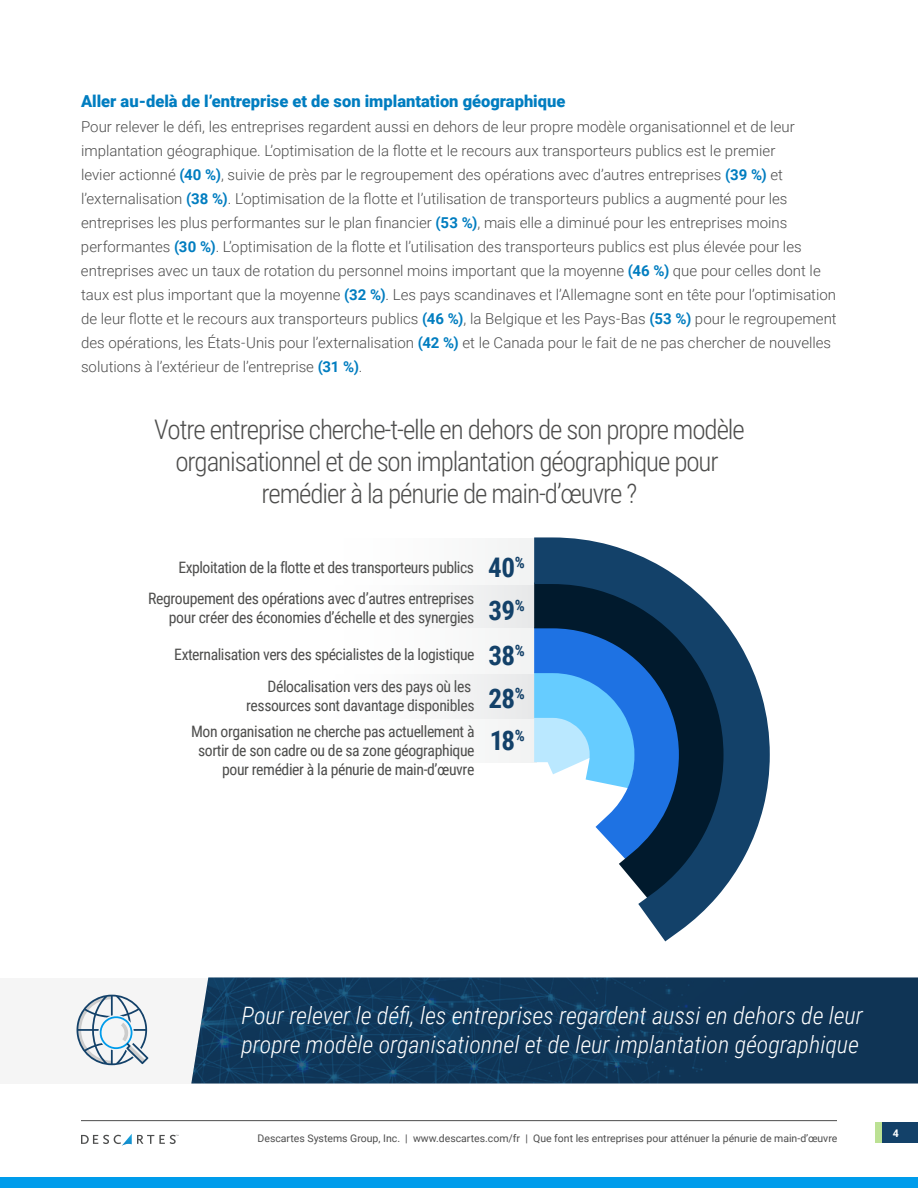
<style>
.page{position:relative;width:918px;height:1188px;background:#fff}
.page>*{position:absolute;margin:0;border:0;box-sizing:border-box;transform-origin:0 0}
.t1{font:300 27px/32.4px "Roboto Condensed";letter-spacing:-.04em;color:#4e4e4d;text-align:center}
.t2{font:700 27px/43.7px "Roboto Condensed";letter-spacing:-.025em;color:#134169;text-align:justify}
.t3{font:italic 300 24px/28.8px "Roboto Condensed";color:#fff}
.t4{font:900 16.5px "Roboto";color:#007dc0}
.t5{font:15.75px/31px "Roboto Condensed";letter-spacing:-.025em;color:#4e4e4d;text-align:right}
.t6{font:700 15.75px "Roboto Condensed";color:#134169}
.t7{font:300 15px/24px "Roboto";color:#4d4d4d}
.t8{font:700 11.1px "Roboto";color:#fff}
.t9{font:10.5px "Roboto";color:#4d4d4d}
.s1{font-weight:700;color:#007dc0}
.s2{font-size:10.5px}
</style>
<div class="page">
<div style="left:0;top:1177px;width:918px;height:11px;background:#009ceb"></div>
<svg style="left:81px;top:1134px;width:98px;height:12px"></svg>
<hr style="left:81px;top:1120px;width:756px;height:1px;background:#4d4d4d">
<div style="left:882px;top:1122px;width:36px;height:21px;background:#134169"></div>
<div style="left:876px;top:1122px;width:6px;height:21px;background:#bce194"></div>
<div style="left:314px;top:539px;width:221px;height:46px;background:#fafbfb"></div>
<div style="left:315px;top:585px;width:221px;height:44px;background:linear-gradient(to right,#fff,#e9eaea)"></div>
<div style="left:315px;top:629px;width:221px;height:47px;background:#fbfbfb"></div>
<div style="left:315px;top:718px;width:221px;height:45px;background:#fbfbfb"></div>
<div style="left:316px;top:675px;width:220px;height:43px;background:linear-gradient(to right,#fff,#e9eaeb)"></div>
<svg style="left:534px;top:537px;width:236px;height:404px"></svg>
<div style="left:0;top:978px;width:251px;height:106px;background:#f5f5f5"></div>
<img style="left:191px;top:978px;width:727px;height:105px">
<svg style="left:77px;top:995px;width:71px;height:70px"></svg>
<p class="t4" style="left:81px;top:89px;width:486px">Aller au-delà de l’entreprise et de son implantation géographique</p>
<p class="t7" style="left:81px;top:114px;width:757px">Pour relever le défi, les entreprises regardent aussi en dehors de leur propre modèle organisationnel et de leur implantation géographique. L’optimisation de la flotte et le recours aux transporteurs publics est le premier<br>levier actionné <span class="s1">(40 %)</span>, suivie de près par le regroupement des opérations avec d’autres entreprises <span class="s1">(39 %)</span> et l’externalisation <span class="s1">(38 %)</span>. L’optimisation de la flotte et l’utilisation de transporteurs publics a augmenté pour les entreprises les plus performantes sur le plan financier <span class="s1">(53 %)</span>, mais elle a diminué pour les entreprises moins performantes <span class="s1">(30 %)</span>. L’optimisation de la flotte et l’utilisation des transporteurs publics est plus élevée pour les entreprises avec un taux de rotation du personnel moins important que la moyenne <span class="s1">(46 %)</span> que pour celles dont le taux est plus important que la moyenne <span class="s1">(32 %)</span>. Les pays scandinaves et l’Allemagne sont en tête pour l’optimisation de leur flotte et le recours aux transporteurs publics <span class="s1">(46 %)</span>, la Belgique et les Pays-Bas <span class="s1">(53 %)</span> pour le regroupement des opérations, les États-Unis pour l’externalisation <span class="s1">(42 %)</span> et le Canada pour le fait de ne pas chercher de nouvelles solutions à l’extérieur de l’entreprise <span class="s1">(31 %)</span>.</p>
<h1 class="t1" style="left:154px;top:412px;width:592px">Votre entreprise cherche-t-elle en dehors de son propre modèle organisationnel et de son implantation géographique pour remédier à la pénurie de main-d’œuvre ?</h1>
<p class="t5" style="left:148px;top:551px;width:328px">Exploitation de la flotte et des transporteurs publics<br>Regroupement des opérations avec d’autres entreprises</p>
<p class="t5" style="left:169px;top:601px;width:307px">pour créer des économies d’échelle et des synergies</p>
<p class="t5" style="left:174px;top:637px;width:302px;line-height:32.4px">Externalisation vers des spécialistes de la logistique<br>Délocalisation vers des pays où les</p>
<p class="t5" style="left:246px;top:689px;width:230px">ressources sont davantage disponibles</p>
<h1 class="t2" style="left:488px;top:544px;width:38px">40<sup>% </sup>39<sup>% </sup>38<sup>% </sup>28<sup>%</sup></h1>
<p class="t5" style="left:191px;top:716px;width:285px">Mon organisation ne cherche pas actuellement à</p>
<p class="t6" style="left:515px;top:724px;width:12px">%</p>
<p class="t5" style="left:198px;top:741px;width:278px;line-height:18.9px">sortir de son cadre ou de sa zone géographique pour remédier à la pénurie de main-d’œuvre</p>
<h1 class="t2" style="left:490px;top:717px;width:27px">18</h1>
<h2 class="t3" style="left:242px;top:1001px;width:623px">Pour relever le défi, les entreprises regardent aussi en dehors de leur propre modèle organisationnel et de leur implantation géographique</h2>
<p class="t9" style="left:258px;top:1131px;width:581px">Descartes Systems Group, Inc. | www.descartes.com/fr | Que font les entreprises pour atténuer la pénurie de main-d’œuvre</p>
<p class="t8" style="left:892px;top:1126px;width:9px">4<span class="s2">4</span></p>
</div>
